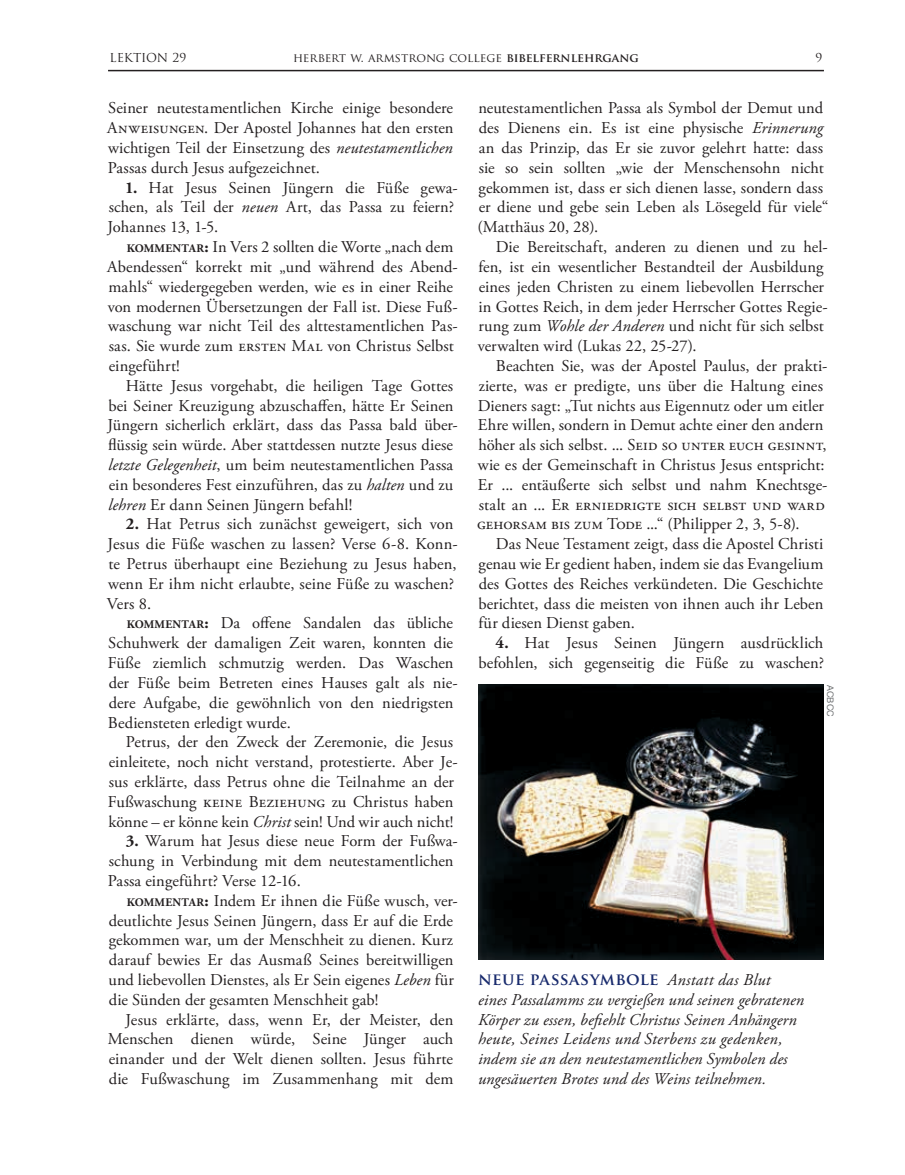
<style>
.page{position:relative;width:905px;height:1175px;background:#fff}
.page>*{position:absolute;margin:0;border:0;box-sizing:border-box;transform-origin:0 0}
.t1{font:16.5px/19.8px "Adobe Garamond Pro";letter-spacing:.005em;color:#231f20}
.t2{font:italic 16.5px/19.8px "Adobe Garamond Pro";letter-spacing:.005em;color:#231f20}
.t3{font:16.5px/19.8px "Adobe Garamond Pro";letter-spacing:-.055em;color:#231f20}
.t4{font:16.5px/19.8px "Adobe Garamond Pro";letter-spacing:-.015em;color:#231f20}
.t5{font:700 16.5px "Trajan Pro";letter-spacing:.02em;color:#192b6d}
.t6{font:12px "Trajan Pro";color:#231f20}
.t7{font:9px "Helvetica Neue";color:#6d6f71}
.s1{font-weight:700}
.s2{font-style:italic}
.s3{font-weight:700;font-size:11.55px}
.s4{font-family:"Adobe Garamond Pro";font-weight:400;font-style:italic;color:#231f20}
</style>
<div class="page">
<img style="left:478px;top:684px;width:346px;height:275px">
<hr style="left:108px;top:70px;width:716px;height:1px;background:#231f20">
<p class="t6" style="left:110px;top:50px;width:78px">LEKTION 29</p>
<p class="t6" style="left:293px;top:50px;width:347px">herbert w. armstrong college <span class="s1">BIBELFERNLEHRGANG</span></p>
<p class="t6" style="left:815px;top:50px;width:8px">9</p>
<p class="t1" style="left:107px;top:99px;width:348px;text-align:justify">Seiner neutestamentlichen Kirche einige besondere Anweisungen. Der Apostel Johannes hat den ersten wichtigen Teil der Einsetzung des <span class="s2">neutestamentlichen </span>Passas durch Jesus aufgezeichnet.</p>
<p class="t4" style="left:107px;top:178px;width:351px;text-indent:18px"><span class="s1">1.</span> Hat Jesus Seinen Jüngern die Füße gewa&shy;schen, als Teil der <span class="s2">neuen</span> Art, das Passa zu feiern?<br>Johannes 13, 1-5.</p>
<p class="t1" style="left:107px;top:237px;width:352px;text-indent:19px"><span class="s3">KOMMENTAR</span><span class="s1">:</span> In Vers 2 sollten die Worte „nach dem Abendessen“ korrekt mit „und während des Abend&shy;mahls“ wiedergegeben werden, wie es in einer Reihe von modernen Übersetzungen der Fall ist. Diese Fuß&shy;waschung war nicht Teil des alttestamentlichen Pas&shy;sas. Sie wurde zum ersten Mal von Christus Selbst eingeführt!</p>
<p class="t1" style="left:107px;top:376px;width:351px;text-indent:18px">Hätte Jesus vorgehabt, die heiligen Tage Gottes bei Seiner Kreuzigung abzuschaffen, hätte Er Seinen Jüngern sicherlich erklärt, dass das Passa bald über&shy;flüssig sein würde. Aber stattdessen nutzte Jesus diese <span class="s2">letzte Gelegenheit</span>, um beim neutestamentlichen Passa ein besonderes Fest einzuführen, das zu <span class="s2">halten</span> und zu <span class="s2">lehren</span> Er dann Seinen Jüngern befahl!</p>
<p class="t1" style="left:107px;top:515px;width:352px;text-indent:19px"><span class="s1">2.</span> Hat Petrus sich zunächst geweigert, sich von Jesus die Füße waschen zu lassen? Verse 6-8. Konn&shy;te Petrus überhaupt eine Beziehung zu Jesus haben, wenn Er ihm nicht erlaubte, seine Füße zu waschen?<br>Vers 8.</p>
<p class="t1" style="left:108px;top:614px;width:351px;text-indent:19px"><span class="s3">KOMMENTAR</span><span class="s1">:</span> Da offene Sandalen das übliche Schuhwerk der damaligen Zeit waren, konnten die Füße ziemlich schmutzig werden. Das Waschen der Füße beim Betreten eines Hauses galt als nie&shy;dere Aufgabe, die gewöhnlich von den niedrigsten Bediensteten erledigt wurde.</p>
<p class="t1" style="left:108px;top:732px;width:351px;text-indent:18px">Petrus, der den Zweck der Zeremonie, die Jesus einleitete, noch nicht verstand, protestierte. Aber Je&shy;sus erklärte, dass Petrus ohne die Teilnahme an der Fußwaschung keine Beziehung zu Christus haben könne – er könne kein <span class="s2">Christ</span> sein! Und wir auch nicht!</p>
<p class="t3" style="left:108px;top:831px;width:351px;text-indent:18px"><span class="s1">3.</span> Warum hat Jesus diese neue Form der Fußwa&shy;schung in Verbindung mit dem neutestamentlichen<br>Passa eingeführt? Verse 12-16.</p>
<p class="t1" style="left:108px;top:891px;width:351px;text-indent:18px"><span class="s3">KOMMENTAR</span><span class="s1">:</span> Indem Er ihnen die Füße wusch, ver&shy;deutlichte Jesus Seinen Jüngern, dass Er auf die Erde gekommen war, um der Menschheit zu dienen. Kurz darauf bewies Er das Ausmaß Seines bereitwilligen und liebevollen Dienstes, als Er Sein eigenes <span class="s2">Leben</span> für die Sünden der gesamten Menschheit gab!</p>
<p class="t1" style="left:108px;top:1010px;width:347px;text-align:justify;text-indent:18px">Jesus erklärte, dass, wenn Er, der Meister, den Menschen dienen würde, Seine Jünger auch einander und der Welt dienen sollten. Jesus führte die Fußwaschung im Zusammenhang mit dem</p>
<p class="t1" style="left:477px;top:99px;width:352px">neutestamentlichen Passa als Symbol der Demut und des Dienens ein. Es ist eine physische <span class="s2">Erinnerung </span>an das Prinzip, das Er sie zuvor gelehrt hatte: dass sie so sein sollten „wie der Menschensohn nicht gekommen ist, dass er sich dienen lasse, sondern dass er diene und gebe sein Leben als Lösegeld für viele“ (Matthäus 20, 28).</p>
<p class="t1" style="left:477px;top:237px;width:351px;text-indent:18px">Die Bereitschaft, anderen zu dienen und zu hel&shy;fen, ist ein wesentlicher Bestandteil der Ausbildung eines jeden Christen zu einem liebevollen Herrscher in Gottes Reich, in dem jeder Herrscher Gottes Regie&shy;rung zum <span class="s2">Wohle der Anderen</span> und nicht für sich selbst verwalten wird (Lukas 22, 25-27).</p>
<p class="t1" style="left:477px;top:356px;width:352px;text-indent:19px">Beachten Sie, was der Apostel Paulus, der prakti&shy;zierte, was er predigte, uns über die Haltung eines Dieners sagt: „Tut nichts aus Eigennutz oder um eitler Ehre willen, sondern in Demut achte einer den andern höher als sich selbst. ... Seid so unter euch gesinnt, wie es der Gemeinschaft in Christus Jesus entspricht:<br>Er ... entäußerte sich selbst und nahm Knechtsge&shy;stalt an ... Er erniedrigte sich selbst und ward gehorsam bis zum Tode ...“ (Philipper 2, 3, 5-8).</p>
<p class="t1" style="left:478px;top:534px;width:346px;text-align:justify;text-indent:17px">Das Neue Testament zeigt, dass die Apostel Christi genau wie Er gedient haben, indem sie das Evangelium des Gottes des Reiches verkündeten. Die Geschichte berichtet, dass die meisten von ihnen auch ihr Leben für diesen Dienst gaben.</p>
<p class="t1" style="left:478px;top:633px;width:347px;text-align:right"><span class="s1">4.</span> Hat Jesus Seinen Jüngern ausdrücklich befohlen, sich gegenseitig die Füße zu waschen?</p>
<p class="t7" style="left:835px;top:684px;width:34px;rotate:90deg">ACBCC</p>
<p class="t5" style="left:478px;top:968px;width:294px">NEUE PASSASYMBOLE <span class="s4">Anstatt das Blut</span></p>
<p class="t2" style="left:478px;top:990px;width:328px">eines Passalamms zu vergießen und seinen gebratenen Körper zu essen, befiehlt Christus Seinen Anhängern heute, Seines Leidens und Sterbens zu gedenken, indem sie an den neutestamentlichen Symbolen des ungesäuerten Brotes und des Weins teilnehmen.</p>
</div>
